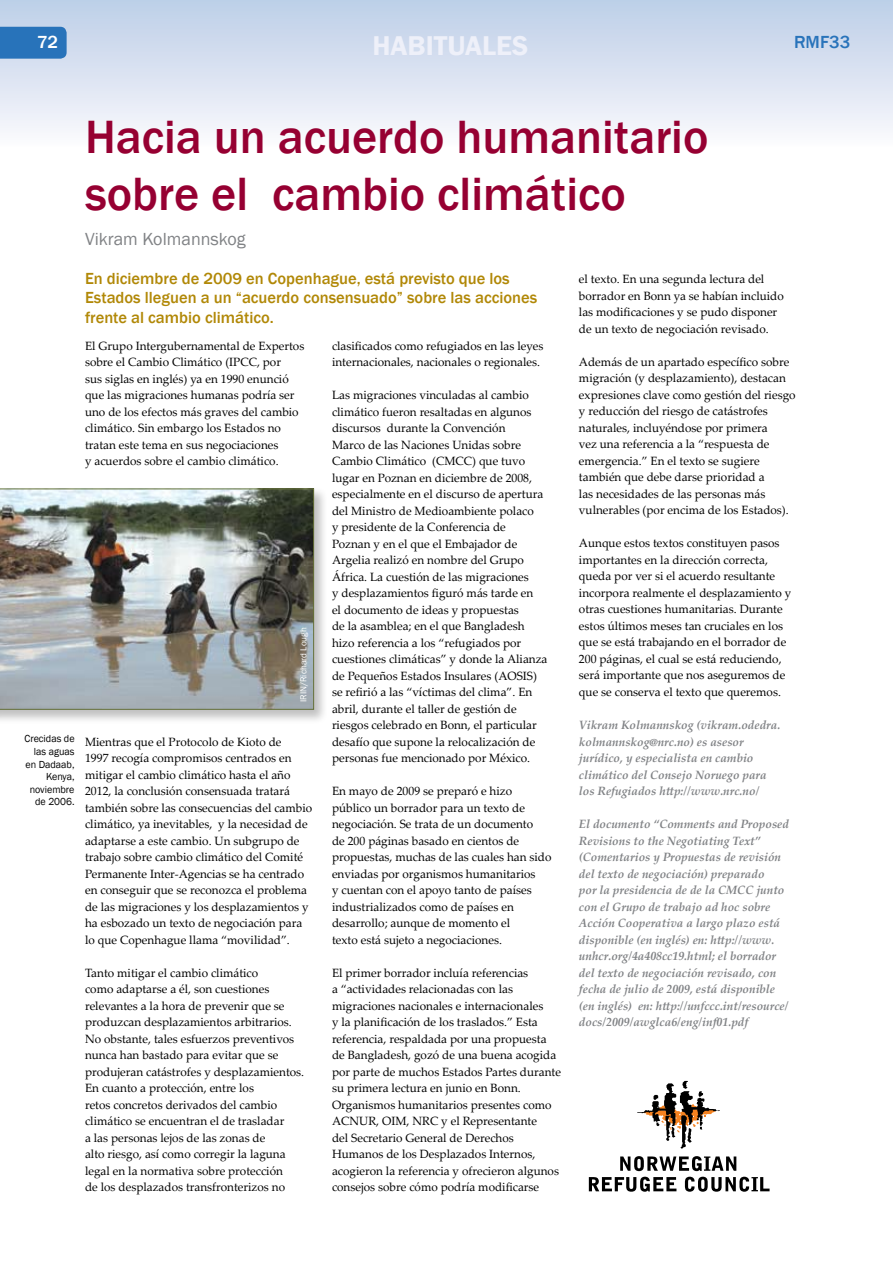
<style>
.page{position:relative;width:893px;height:1263px;background:#fff}
.page>*{position:absolute;margin:0;border:0;box-sizing:border-box;transform-origin:0 0}
.t1{font:500 48px/57.6px "Franklin Gothic";color:#960032}
.t2{font:600 27.9px "Franklin Gothic";color:#eef0f9}
.t3{font:18px "Franklin Gothic";color:#808285}
.t4{font:500 18px "Franklin Gothic";color:#2873ba}
.t5{font:500 18px "Franklin Gothic";color:#fff}
.t6{font:500 16.5px/19.5px "Franklin Gothic";color:#b18807}
.t7{font:12px/16.5px "Palatino Linotype";color:#000}
.t8{font:italic 700 12px/16.5px "Palatino Linotype";color:#808285}
.t9{font:10.5px/12.6px "Franklin Gothic";color:#000;text-align:right;scale:.96 1}
.t10{font:9px "Franklin Gothic";color:#fff}
</style>
<div class="page">
<div style="left:0;top:0;width:893px;height:147px;background:linear-gradient(to bottom,#bccee7,#fbfafd)"></div>
<div style="left:0;top:27px;width:67px;height:32px;background:#2873ba"></div>
<svg style="left:892px;top:0;width:1px;height:147px"></svg>
<div style="left:0;top:487px;width:329px;height:237px;background:#000;opacity:.25"></div>
<img style="left:0;top:488px;width:314px;height:222px">
<svg style="left:637px;top:1081px;width:83px;height:67px"></svg>
<svg style="left:620px;top:1156px;width:116px;height:15px"></svg>
<svg style="left:589px;top:1177px;width:87px;height:15px"></svg>
<svg style="left:685px;top:1177px;width:84px;height:15px"></svg>
<h3 class="t5" style="left:37px;top:31px;width:23px">72</h3>
<h3 class="t4" style="left:794px;top:31px;width:58px">RMF33</h3>
<h2 class="t2" style="left:372px;top:28px;width:157px">HABITUALES</h2>
<p class="t9" style="left:25px;top:733px;width:54px">Crecidas de las aguas en Dadaab,<br>Kenya, noviembre de 2006.</p>
<h1 class="t1" style="left:85px;top:108px;width:625px">Hacia un acuerdo humanitario sobre el cambio climático</h1>
<h3 class="t3" style="left:85px;top:227px;width:162px">Vikram Kolmannskog</h3>
<h3 class="t6" style="left:85px;top:268px;width:454px">En diciembre de 2009 en Copenhague, está previsto que los<br>Estados lleguen a un “acuerdo consensuado” sobre las acciones frente al cambio climático.</h3>
<p class="t7" style="left:85px;top:337px;width:221px">El Grupo Intergubernamental de Expertos sobre el Cambio Climático (IPCC, por<br>sus siglas en inglés) ya en 1990 enunció que las migraciones humanas podría ser uno de los efectos más graves del cambio climático. Sin embargo los Estados no tratan este tema en sus negociaciones<br>y acuerdos sobre el cambio climático.</p>
<p class="t10" style="left:298px;top:702px;width:76px;rotate:-90deg">IRIN/Richard Lough</p>
<p class="t7" style="left:85px;top:733px;width:229px">Mientras que el Protocolo de Kioto de<br>1997 recogía compromisos centrados en mitigar el cambio climático hasta el año 2012, la conclusión consensuada tratará también sobre las consecuencias del cambio climático, ya inevitables, y la necesidad de adaptarse a este cambio. Un subgrupo de trabajo sobre cambio climático del Comité Permanente Inter-Agencias se ha centrado en conseguir que se reconozca el problema de las migraciones y los desplazamientos y ha esbozado un texto de negociación para lo que Copenhague llama “movilidad”.</p>
<p class="t7" style="left:85px;top:964px;width:221px">Tanto mitigar el cambio climático<br>como adaptarse a él, son cuestiones relevantes a la hora de prevenir que se produzcan desplazamientos arbitrarios.<br>No obstante, tales esfuerzos preventivos nunca han bastado para evitar que se produjeran catástrofes y desplazamientos.<br>En cuanto a protección, entre los<br>retos concretos derivados del cambio climático se encuentran el de trasladar<br>a las personas lejos de las zonas de<br>alto riesgo, así como corregir la laguna legal en la normativa sobre protección<br>de los desplazados transfronterizos no</p>
<p class="t7" style="left:332px;top:337px;width:213px">clasificados como refugiados en las leyes internacionales, nacionales o regionales.</p>
<p class="t7" style="left:332px;top:386px;width:217px">Las migraciones vinculadas al cambio climático fueron resaltadas en algunos discursos durante la Convención<br>Marco de las Naciones Unidas sobre Cambio Climático (CMCC) que tuvo lugar en Poznan en diciembre de 2008, especialmente en el discurso de apertura del Ministro de Medioambiente polaco<br>y presidente de la Conferencia de<br>Poznan y en el que el Embajador de Argelia realizó en nombre del Grupo África. La cuestión de las migraciones<br>y desplazamientos figuró más tarde en<br>el documento de ideas y propuestas<br>de la asamblea; en el que Bangladesh hizo referencia a los “refugiados por cuestiones climáticas” y donde la Alianza de Pequeños Estados Insulares (AOSIS) se refirió a las “víctimas del clima”. En abril, durante el taller de gestión de riesgos celebrado en Bonn, el particular desafío que supone la relocalización de personas fue mencionado por México.</p>
<p class="t7" style="left:332px;top:782px;width:221px">En mayo de 2009 se preparó e hizo público un borrador para un texto de negociación. Se trata de un documento<br>de 200 páginas basado en cientos de propuestas, muchas de las cuales han sido enviadas por organismos humanitarios<br>y cuentan con el apoyo tanto de países industrializados como de países en desarrollo; aunque de momento el<br>texto está sujeto a negociaciones.</p>
<p class="t7" style="left:332px;top:964px;width:230px">El primer borrador incluía referencias<br>a “actividades relacionadas con las migraciones nacionales e internacionales<br>y la planificación de los traslados.” Esta referencia, respaldada por una propuesta de Bangladesh, gozó de una buena acogida por parte de muchos Estados Partes durante su primera lectura en junio en Bonn.<br>Organismos humanitarios presentes como ACNUR, OIM, NRC y el Representante<br>del Secretario General de Derechos Humanos de los Desplazados Internos, acogieron la referencia y ofrecieron algunos consejos sobre cómo podría modificarse</p>
<p class="t7" style="left:579px;top:271px;width:206px">el texto. En una segunda lectura del borrador en Bonn ya se habían incluido las modificaciones y se pudo disponer de un texto de negociación revisado.</p>
<p class="t7" style="left:579px;top:353px;width:218px">Además de un apartado específico sobre migración (y desplazamiento), destacan expresiones clave como gestión del riesgo y reducción del riesgo de catástrofes naturales, incluyéndose por primera<br>vez una referencia a la “respuesta de emergencia.” En el texto se sugiere también que debe darse prioridad a<br>las necesidades de las personas más vulnerables (por encima de los Estados).</p>
<p class="t7" style="left:579px;top:535px;width:214px">Aunque estos textos constituyen pasos importantes en la dirección correcta, queda por ver si el acuerdo resultante incorpora realmente el desplazamiento y otras cuestiones humanitarias. Durante estos últimos meses tan cruciales en los que se está trabajando en el borrador de 200 páginas, el cual se está reduciendo, será importante que nos aseguremos de que se conserva el texto que queremos.</p>
<p class="t8" style="left:579px;top:716px;width:203px">Vikram Kolmannskog (vikram.odedra. kolmannskog@nrc.no) es asesor jurídico, y especialista en cambio climático del Consejo Noruego para los Refugiados http://www.nrc.no/</p>
<p class="t8" style="left:579px;top:815px;width:212px">El documento “Comments and Proposed Revisions to the Negotiating Text” (Comentarios y Propuestas de revisión del texto de negociación) preparado<br>por la presidencia de de la CMCC junto con el Grupo de trabajo ad hoc sobre Acción Cooperativa a largo plazo está disponible (en inglés) en: http://www. unhcr.org/4a408cc19.html; el borrador del texto de negociación revisado, con fecha de julio de 2009, está disponible (en inglés) en: http://unfccc.int/resource/ docs/2009/awglca6/eng/inf01.pdf</p>
</div>
